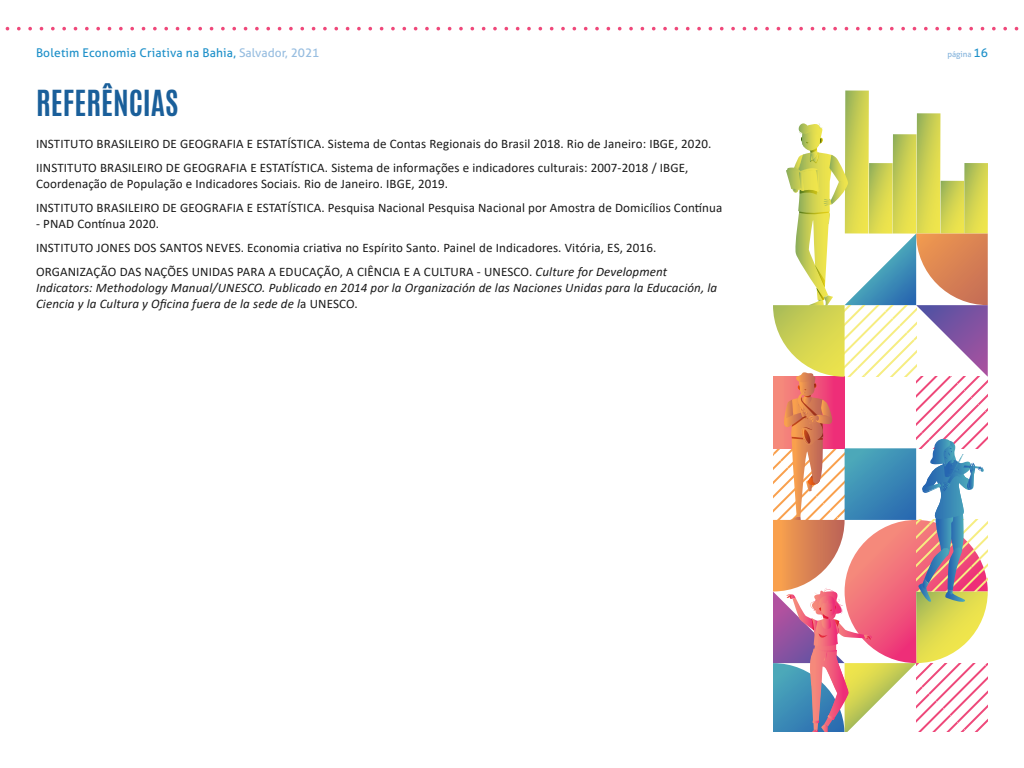
<style>
.page{position:relative;width:1024px;height:768px;background:#fff}
.page>*{position:absolute;margin:0;border:0;box-sizing:border-box;transform-origin:0 0}
.t1{font:700 30px "Antonio";color:#1a5f9a}
.t2{font:13px/24px "Calibri";letter-spacing:.01em;color:#1a1a1a}
.t3{font:italic 13px/16px "Calibri";letter-spacing:.01em;color:#1a1a1a}
.t4{font:12px "Aller";letter-spacing:.015em;color:#1e90c9}
.t5{font:8px "Aller";color:#84b3dc}
.s1{color:#97bde0}
.s2{font-size:12px;color:#1e90c9}
.s3{font-style:italic}
.s4{font-style:normal}
</style>
<div class="page">
<svg style="left:822px;top:27px;width:4px;height:3px"></svg>
<svg style="left:799px;top:27px;width:4px;height:3px"></svg>
<svg style="left:788px;top:27px;width:4px;height:3px"></svg>
<svg style="left:765px;top:27px;width:4px;height:3px"></svg>
<svg style="left:754px;top:27px;width:4px;height:3px"></svg>
<svg style="left:731px;top:27px;width:4px;height:3px"></svg>
<svg style="left:720px;top:27px;width:4px;height:3px"></svg>
<svg style="left:697px;top:27px;width:4px;height:3px"></svg>
<svg style="left:686px;top:27px;width:4px;height:3px"></svg>
<svg style="left:663px;top:27px;width:4px;height:3px"></svg>
<svg style="left:992px;top:27px;width:4px;height:3px"></svg>
<svg style="left:1003px;top:27px;width:4px;height:3px"></svg>
<svg style="left:969px;top:27px;width:4px;height:3px"></svg>
<svg style="left:958px;top:27px;width:4px;height:3px"></svg>
<svg style="left:935px;top:27px;width:4px;height:3px"></svg>
<svg style="left:924px;top:27px;width:4px;height:3px"></svg>
<svg style="left:901px;top:27px;width:4px;height:3px"></svg>
<svg style="left:890px;top:27px;width:4px;height:3px"></svg>
<svg style="left:867px;top:27px;width:4px;height:3px"></svg>
<svg style="left:856px;top:27px;width:4px;height:3px"></svg>
<svg style="left:833px;top:27px;width:4px;height:3px"></svg>
<svg style="left:652px;top:27px;width:4px;height:3px"></svg>
<svg style="left:629px;top:27px;width:4px;height:3px"></svg>
<svg style="left:618px;top:27px;width:4px;height:3px"></svg>
<svg style="left:595px;top:27px;width:4px;height:3px"></svg>
<svg style="left:584px;top:27px;width:4px;height:3px"></svg>
<svg style="left:561px;top:27px;width:4px;height:3px"></svg>
<svg style="left:527px;top:27px;width:4px;height:3px"></svg>
<svg style="left:493px;top:27px;width:4px;height:3px"></svg>
<svg style="left:459px;top:27px;width:4px;height:3px"></svg>
<svg style="left:436px;top:27px;width:4px;height:3px"></svg>
<svg style="left:425px;top:27px;width:4px;height:3px"></svg>
<svg style="left:402px;top:27px;width:4px;height:3px"></svg>
<svg style="left:391px;top:27px;width:4px;height:3px"></svg>
<svg style="left:368px;top:27px;width:4px;height:3px"></svg>
<svg style="left:357px;top:27px;width:4px;height:3px"></svg>
<svg style="left:334px;top:27px;width:4px;height:3px"></svg>
<svg style="left:323px;top:27px;width:4px;height:3px"></svg>
<svg style="left:300px;top:27px;width:4px;height:3px"></svg>
<svg style="left:289px;top:27px;width:4px;height:3px"></svg>
<svg style="left:266px;top:27px;width:4px;height:3px"></svg>
<svg style="left:255px;top:27px;width:4px;height:3px"></svg>
<svg style="left:232px;top:27px;width:4px;height:3px"></svg>
<svg style="left:221px;top:27px;width:4px;height:3px"></svg>
<svg style="left:198px;top:27px;width:4px;height:3px"></svg>
<svg style="left:187px;top:27px;width:4px;height:3px"></svg>
<svg style="left:164px;top:27px;width:4px;height:3px"></svg>
<svg style="left:153px;top:27px;width:4px;height:3px"></svg>
<svg style="left:130px;top:27px;width:4px;height:3px"></svg>
<svg style="left:119px;top:27px;width:4px;height:3px"></svg>
<svg style="left:96px;top:27px;width:4px;height:3px"></svg>
<svg style="left:85px;top:27px;width:4px;height:3px"></svg>
<svg style="left:62px;top:27px;width:4px;height:3px"></svg>
<svg style="left:51px;top:27px;width:4px;height:3px"></svg>
<svg style="left:28px;top:27px;width:4px;height:3px"></svg>
<svg style="left:17px;top:27px;width:4px;height:3px"></svg>
<svg style="left:773px;top:90px;width:215px;height:642px"></svg>
<p class="t4" style="left:36px;top:46px;width:285px">Boletim Economia Criativa na Bahia, <span class="s1">Salvador, 2021</span></p>
<p class="t5" style="left:947px;top:49px;width:42px">página <span class="s2">16</span></p>
<h1 class="t1" style="left:36px;top:80px;width:144px">REFERÊNCIAS</h1>
<p class="t2" style="left:36px;top:131px;width:677px">INSTITUTO BRASILEIRO DE GEOGRAFIA E ESTATÍSTICA. Sistema de Contas Regionais do Brasil 2018. Rio de Janeiro: IBGE, 2020.<br>IINSTITUTO BRASILEIRO DE GEOGRAFIA E ESTATÍSTICA. Sistema de informações e indicadores culturais: 2007-2018 / IBGE,</p>
<p class="t2" style="left:36px;top:171px;width:688px">Coordenação de População e Indicadores Sociais. Rio de Janeiro. IBGE, 2019.<br>INSTITUTO BRASILEIRO DE GEOGRAFIA E ESTATÍSTICA. Pesquisa Nacional Pesquisa Nacional por Amostra de Domicílios Contínua</p>
<p class="t2" style="left:36px;top:211px;width:633px">- PNAD Contínua 2020.<br>INSTITUTO JONES DOS SANTOS NEVES. Economia criativa no Espírito Santo. Painel de Indicadores. Vitória, ES, 2016.<br>ORGANIZAÇÃO DAS NAÇÕES UNIDAS PARA A EDUCAÇÃO, A CIÊNCIA E A CULTURA - UNESCO. <span class="s3">Culture for Development</span></p>
<p class="t3" style="left:36px;top:279px;width:683px">Indicators: Methodology Manual/UNESCO. Publicado en 2014 por la Organización de las Naciones Unidas para la Educación, la<br>Ciencia y la Cultura y Oficina fuera de la sede de l<span class="s4">a UNESCO.</span></p>
</div>
